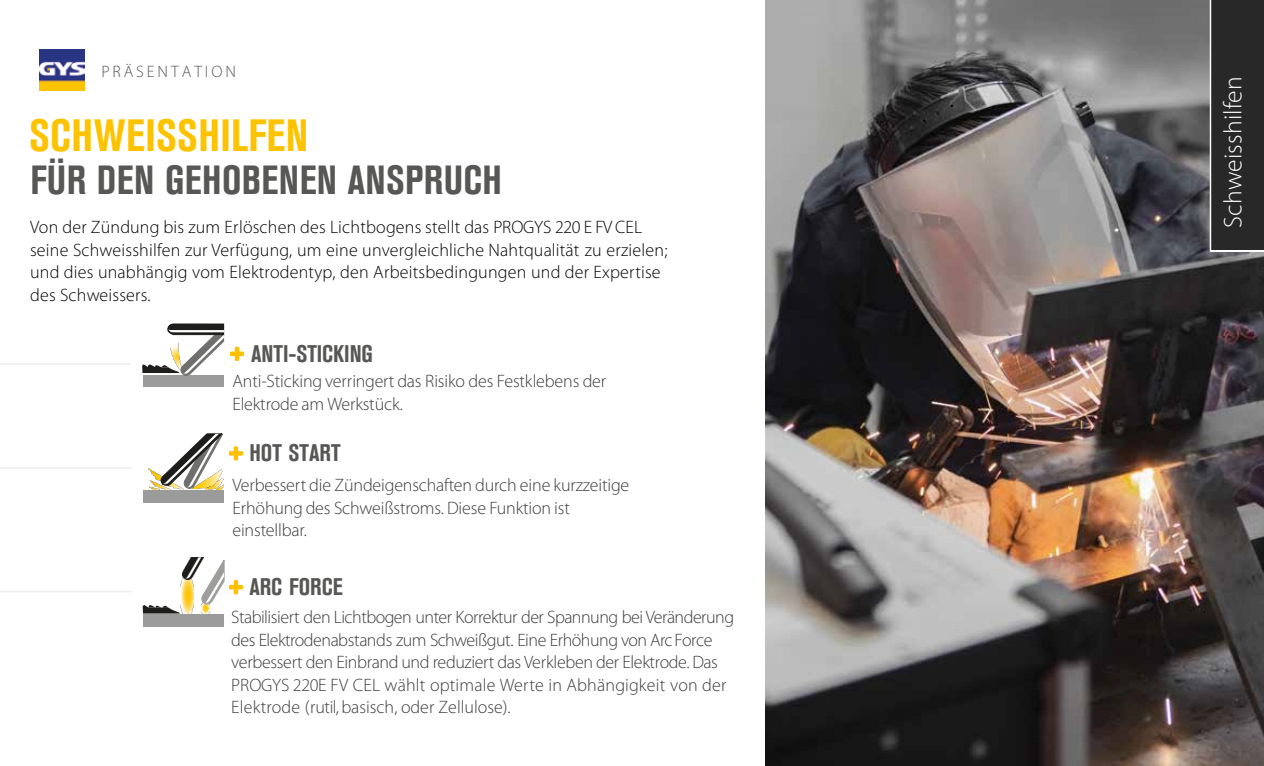
<style>
.page{position:relative;width:1264px;height:766px;background:#fff}
.page>*{position:absolute;margin:0;border:0;box-sizing:border-box;transform-origin:0 0}
.t1{font:700 condensed 45px "Akzidenz Grotesk BE";letter-spacing:.01em;color:#fdc300}
.t2{font:700 condensed 40.5px "Akzidenz Grotesk BE";letter-spacing:.01em;color:#575756}
.t3{font:300 25.5px "Myriad Pro";letter-spacing:.005em;color:#fff}
.t4{font:700 condensed 24px "Akzidenz Grotesk BE";color:#575756}
.t5{font:300 18px/22.5px "Myriad Pro";letter-spacing:-.015em;color:#3c3c3b}
.t6{font:300 18px/22.5px "Myriad Pro";letter-spacing:.01em;color:#000}
.t7{font:300 16.5px "Myriad Pro";color:#575756}
</style>
<div class="page">
<img style="left:40px;top:49px;width:44px;height:42px">
<img style="left:765px;top:0;width:498px;height:765px">
<div style="left:1210px;top:0;width:53px;height:251px;background:#282828"></div>
<hr style="left:1210px;top:250px;width:53px;height:2px;background:#fff">
<hr style="left:1209px;top:0;width:1px;height:251px;background:#fff">
<hr style="left:0;top:363px;width:131px;height:2px;background:#ededed">
<hr style="left:0;top:591px;width:131px;height:1px;background:#ededed">
<hr style="left:0;top:467px;width:131px;height:2px;background:#ededed">
<img style="left:148px;top:468px;width:12px;height:21px">
<div style="left:143px;top:490px;width:80px;height:12px;background:#9c9b9b"></div>
<div style="left:143px;top:375px;width:80px;height:12px;background:#9c9b9b"></div>
<svg style="left:143px;top:605px;width:37px;height:8px"></svg>
<img style="left:181px;top:579px;width:12px;height:35px">
<div style="left:143px;top:614px;width:80px;height:12px;background:#9c9b9b"></div>
<img style="left:182px;top:558px;width:22px;height:22px">
<svg style="left:142px;top:323px;width:103px;height:53px"></svg>
<svg style="left:160px;top:433px;width:83px;height:56px"></svg>
<svg style="left:201px;top:559px;width:42px;height:55px"></svg>
<p class="t7" style="left:101px;top:62px;width:136px">P R Ä S E N T A T I O N</p>
<h1 class="t1" style="left:29px;top:109px;width:281px">SCHWEISSHILFEN</h1>
<p class="t2" style="left:30px;top:157px;width:473px">FÜR DEN GEHOBENEN ANSPRUCH</p>
<p class="t6" style="left:30px;top:216px;width:638px">Von der Zündung bis zum Erlöschen des Lichtbogens stellt das PROGYS 220 E FV CEL seine Schweisshilfen zur Verfügung, um eine unvergleichliche Nahtqualität zu erzielen; und dies unabhängig vom Elektrodentyp, den Arbeitsbedingungen und der Expertise des Schweissers.</p>
<p class="t4" style="left:251px;top:339px;width:123px">ANTI-STICKING</p>
<p class="t5" style="left:232px;top:370px;width:375px">Anti-Sticking verringert das Risiko des Festklebens der<br>Elektrode am Werkstück.</p>
<p class="t4" style="left:249px;top:439px;width:93px">HOT START</p>
<p class="t5" style="left:232px;top:474px;width:398px">Verbessert die Zündeigenschaften durch eine kurzzeitige<br>Erhöhung des Schweißstroms. Diese Funktion ist einstellbar.</p>
<p class="t4" style="left:249px;top:573px;width:95px">ARC FORCE</p>
<p class="t5" style="left:231px;top:606px;width:504px">Stabilisiert den Lichtbogen unter Korrektur der Spannung bei Veränderung des Elektrodenabstands zum Schweißgut. Eine Erhöhung von Arc Force verbessert den Einbrand und reduziert das Verkleben der Elektrode. Das PROGYS 220E FV CEL wählt optimale Werte in Abhängigkeit von der Elektrode (rutil, basisch, oder Zellulose).</p>
<p class="t3" style="left:1217px;top:228px;width:153px;rotate:-90deg">Schweisshilfen</p>
</div>
